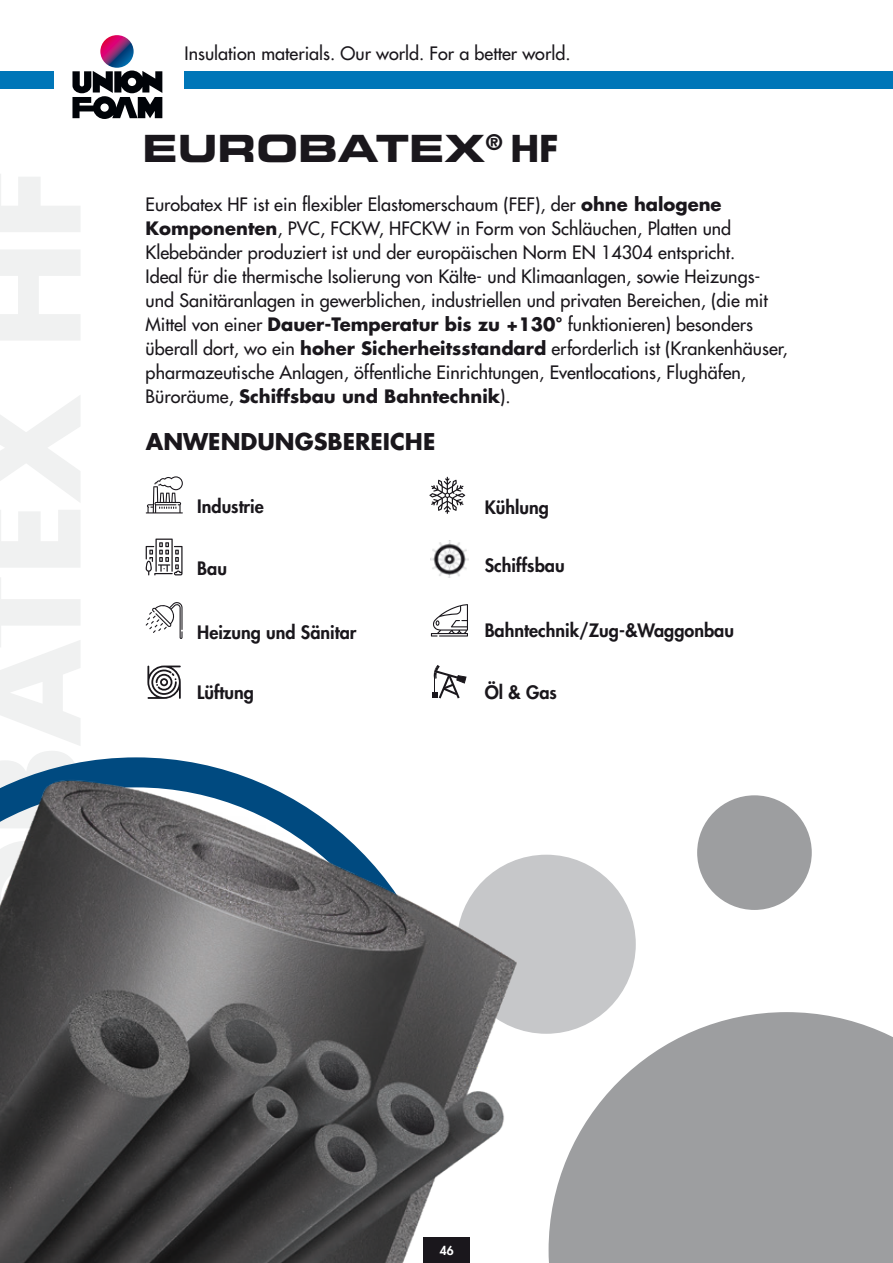
<style>
.page{position:relative;width:893px;height:1263px;background:#fff}
.page>*{position:absolute;margin:0;border:0;box-sizing:border-box;transform-origin:0 0}
.t1{font:37.5px "Eurostile LT Std Bold Ex 2";color:#1a171c}
.t2{font:700 22.5px "Futura Std";color:#1a171c}
.t3{font:500 18px/24px "Futura Std";color:#1a171c}
.t4{font:800 18px "Futura Std";color:#1a171c}
.t5{font:800 12px "Futura Std";color:#fff}
.s1{font-family:"Futura Std";font-weight:700;font-size:36px}
.s2{font-weight:700}
</style>
<div class="page">
<svg style="left:549px;top:1012px;width:344px;height:251px;background:#aaabad"></svg>
<div style="left:457px;top:855px;width:179px;height:179px;background:#c6c7c9;border-radius:50%"></div>
<div style="left:697px;top:795px;width:115px;height:115px;background:#9d9ea0;border-radius:50%"></div>
<img style="left:431px;top:540px;width:37px;height:37px">
<svg style="left:431px;top:604px;width:37px;height:32px"></svg>
<svg style="left:432px;top:665px;width:34px;height:33px"></svg>
<svg style="left:147px;top:665px;width:34px;height:34px"></svg>
<svg style="left:146px;top:602px;width:37px;height:37px"></svg>
<svg style="left:146px;top:539px;width:37px;height:36px"></svg>
<svg style="left:429px;top:477px;width:36px;height:37px"></svg>
<svg style="left:146px;top:476px;width:37px;height:37px"></svg>
<img style="left:0;top:758px;width:540px;height:505px">
<div style="left:0;top:71px;width:893px;height:17px;background:#0076b8"></div>
<div style="left:423px;top:1237px;width:47px;height:26px;background:#1a171c"></div>
<div style="left:54px;top:21px;width:129px;height:99px;background:#fff"></div>
<svg style="left:100px;top:35px;width:34px;height:33px"></svg>
<svg style="left:72px;top:71px;width:90px;height:48px"></svg>
<p class="t3" style="left:185px;top:42px;width:387px">Insulation materials. Our world. For a better world.</p>
<p class="t1" style="left:142px;top:122px;width:418px">EUROBATEX<sup>®</sup> <span class="s1">HF</span></p>
<p class="t3" style="left:146px;top:193px;width:591px">Eurobatex HF ist ein flexibler Elastomerschaum (FEF), der <span class="s2">ohne halogene<br>Komponenten</span>, PVC, FCKW, HFCKW in Form von Schläuchen, Platten und<br>Klebebänder produziert ist und der europäischen Norm EN 14304 entspricht.</p>
<p class="t3" style="left:146px;top:265px;width:643px">Ideal für die thermische Isolierung von Kälte- und Klimaanlagen, sowie Heizungs&shy;und Sanitäranlagen in gewerblichen, industriellen und privaten Bereichen, (die mit Mittel von einer <span class="s2">Dauer-Temperatur bis zu +130°</span> funktionieren) besonders überall dort, wo ein <span class="s2">hoher Sicherheitsstandard</span> erforderlich ist (Krankenhäuser, pharmazeutische Anlagen, öffentliche Einrichtungen, Eventlocations, Flughäfen, Büroräume, <span class="s2">Schiffsbau und Bahntechnik</span>).</p>
<p class="t2" style="left:146px;top:427px;width:291px">ANWENDUNGSBEREICHE</p>
<p class="t4" style="left:197px;top:495px;width:68px">Industrie</p>
<p class="t4" style="left:485px;top:496px;width:66px">Kühlung</p>
<p class="t4" style="left:197px;top:557px;width:31px">Bau</p>
<p class="t4" style="left:197px;top:621px;width:161px">Heizung und Sänitar</p>
<p class="t4" style="left:197px;top:681px;width:58px">Lüftung</p>
<p class="t4" style="left:485px;top:554px;width:81px">Schiffsbau</p>
<p class="t4" style="left:485px;top:618px;width:251px">Bahntechnik/Zug-&amp;Waggonbau</p>
<p class="t4" style="left:485px;top:681px;width:74px">Öl &amp; Gas</p>
<p class="t5" style="left:440px;top:1243px;width:15px">46</p>
</div>
